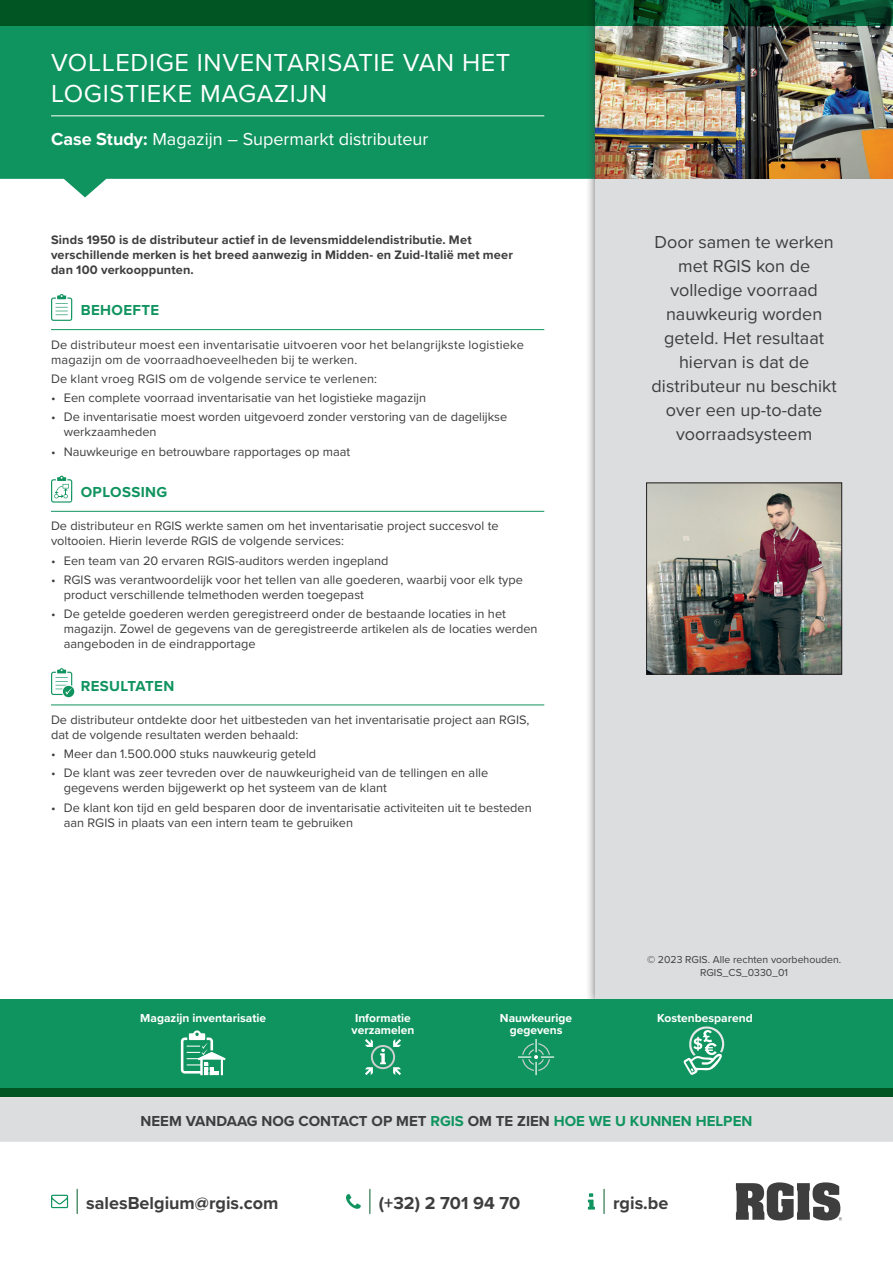
<style>
.page{position:relative;width:893px;height:1263px;background:#fff}
.page>*{position:absolute;margin:0;border:0;box-sizing:border-box;transform-origin:0 0}
.t1{font:25.5px/30.6px "Proxima Nova";letter-spacing:.025em;color:#fff}
.t2{font:18px/24px "Proxima Nova";color:#3e3e3f;text-align:center}
.t3{font:700 18px "Proxima Nova";color:#3e3e3f}
.t4{font:18px "Proxima Nova";color:#fff}
.t5{font:700 15px "Proxima Nova";color:#3e3e3f}
.t6{font:700 15px "Proxima Nova";letter-spacing:.025em;color:#10945f}
.t7{font:12.75px/15px "Proxima Nova";color:#3e3e3f}
.t8{font:700 12.75px/15px "Proxima Nova";letter-spacing:.01em;color:#3e3e3f}
.t9{font:700 12px/12px "Proxima Nova";color:#fff}
.t10{font:10.5px/12.6px "Proxima Nova";color:#3e3e3f;text-align:center}
.s1{font-weight:700}
.s2{color:#10945f}
</style>
<div class="page">
<hr style="left:603px;top:1189px;width:2px;height:24px;background:#216d3f">
<svg style="left:588px;top:1193px;width:7px;height:16px"></svg>
<svg style="left:77px;top:1189px;width:1px;height:24px"></svg>
<svg style="left:51px;top:1195px;width:17px;height:13px"></svg>
<svg style="left:736px;top:1182px;width:106px;height:38px"></svg>
<svg style="left:369px;top:1189px;width:1px;height:24px"></svg>
<svg style="left:346px;top:1194px;width:15px;height:15px"></svg>
<div style="left:0;top:1097px;width:893px;height:45px;background:#dcdddf"></div>
<svg style="left:0;top:26px;width:585px;height:171px;background:#299f6f"></svg>
<hr style="left:51px;top:116px;width:493px;height:1px;background:#fff">
<hr style="left:51px;top:329px;width:493px;height:1px;background:#10945f">
<hr style="left:51px;top:511px;width:493px;height:1px;background:#10945f">
<hr style="left:51px;top:705px;width:493px;height:1px;background:#10945f">
<svg style="left:51px;top:294px;width:22px;height:27px"></svg>
<svg style="left:51px;top:476px;width:22px;height:27px"></svg>
<svg style="left:51px;top:668px;width:24px;height:30px"></svg>
<div style="left:585px;top:0;width:308px;height:1010px;background:#3e3e3f;opacity:.75"></div>
<div style="left:595px;top:0;width:298px;height:1001px;background:#dcdddf"></div>
<img style="left:595px;top:26px;width:298px;height:153px">
<svg style="left:0;top:0;width:893px;height:26px;background:#035528"></svg>
<div style="left:0;top:999px;width:893px;height:98px;background:#10945f"></div>
<div style="left:0;top:1089px;width:893px;height:8px;background:#015523"></div>
<img style="left:648px;top:485px;width:192px;height:187px">
<div style="left:646px;top:483px;width:196px;height:191px;border:1px solid #231f20"></div>
<svg style="left:181px;top:1030px;width:44px;height:45px"></svg>
<svg style="left:683px;top:1026px;width:42px;height:49px"></svg>
<svg style="left:365px;top:1039px;width:36px;height:36px"></svg>
<svg style="left:518px;top:1039px;width:36px;height:36px"></svg>
<h1 class="t1" style="left:51px;top:46px;width:461px">VOLLEDIGE INVENTARISATIE VAN HET<br>LOGISTIEKE MAGAZIJN</h1>
<h2 class="t4" style="left:51px;top:125px;width:379px"><span class="s1">Case Study:</span> Magazijn – Supermarkt distributeur</h2>
<p class="t8" style="left:51px;top:232px;width:463px">Sinds 1950 is de distributeur actief in de levensmiddelendistributie. Met verschillende merken is het breed aanwezig in Midden- en Zuid-Italië met meer dan 100 verkooppunten.</p>
<p class="t6" style="left:81px;top:299px;width:80px">BEHOEFTE</p>
<p class="t7" style="left:51px;top:336px;width:474px">De distributeur moest een inventarisatie uitvoeren voor het belangrijkste logistieke magazijn om de voorraadhoeveelheden bij te werken.</p>
<p class="t7" style="left:51px;top:371px;width:328px">De klant vroeg RGIS om de volgende service te verlenen:</p>
<p class="t7" style="left:51px;top:390px;width:377px">• Een complete voorraad inventarisatie van het logistieke magazijn</p>
<p class="t7" style="left:64px;top:409px;width:445px;text-indent:-13px">• De inventarisatie moest worden uitgevoerd zonder verstoring van de dagelijkse werkzaamheden</p>
<p class="t7" style="left:51px;top:443px;width:301px">• Nauwkeurige en betrouwbare rapportages op maat</p>
<p class="t6" style="left:81px;top:480px;width:88px">OPLOSSING</p>
<p class="t7" style="left:51px;top:518px;width:449px">De distributeur en RGIS werkte samen om het inventarisatie project succesvol te voltooien. Hierin leverde RGIS de volgende services:</p>
<p class="t7" style="left:51px;top:552px;width:339px">• Een team van 20 ervaren RGIS-auditors werden ingepland</p>
<p class="t7" style="left:64px;top:571px;width:461px;text-indent:-13px">• RGIS was verantwoordelijk voor het tellen van alle goederen, waarbij voor elk type product verschillende telmethoden werden toegepast</p>
<p class="t7" style="left:64px;top:606px;width:475px;text-indent:-13px">• De getelde goederen werden geregistreerd onder de bestaande locaties in het magazijn. Zowel de gegevens van de geregistreerde artikelen als de locaties werden aangeboden in de eindrapportage</p>
<p class="t6" style="left:81px;top:675px;width:95px">RESULTATEN</p>
<p class="t7" style="left:51px;top:712px;width:480px">De distributeur ontdekte door het uitbesteden van het inventarisatie project aan RGIS, dat de volgende resultaten werden behaald:</p>
<p class="t7" style="left:51px;top:746px;width:267px">• Meer dan 1.500.000 stuks nauwkeurig geteld</p>
<p class="t7" style="left:64px;top:765px;width:426px;text-indent:-13px">• De klant was zeer tevreden over de nauwkeurigheid van de tellingen en alle gegevens werden bijgewerkt op het systeem van de klant</p>
<p class="t7" style="left:64px;top:799px;width:469px;text-indent:-13px">• De klant kon tijd en geld besparen door de inventarisatie activiteiten uit te besteden aan RGIS in plaats van een intern team te gebruiken</p>
<h2 class="t2" style="left:652px;top:229px;width:187px">Door samen te werken met RGIS kon de volledige voorraad nauwkeurig worden geteld. Het resultaat hiervan is dat de distributeur nu beschikt over een up-to-date voorraadsysteem</h2>
<p class="t10" style="left:647px;top:953px;width:196px">© 2023 RGIS. Alle rechten voorbehouden.<br>RGIS_CS_0330_01</p>
<p class="t9" style="left:140px;top:1011px;width:127px">Magazijn inventarisatie</p>
<p class="t9" style="left:657px;top:1011px;width:97px">Kostenbesparend</p>
<p class="t9" style="left:352px;top:1011px;width:64px">Informatie verzamelen</p>
<p class="t9" style="left:500px;top:1011px;width:74px;text-align:center">Nauwkeurige gegevens</p>
<p class="t5" style="left:141px;top:1110px;width:613px">NEEM VANDAAG NOG CONTACT OP MET <span class="s2">RGIS</span> OM TE ZIEN <span class="s2">HOE WE U KUNNEN HELPEN</span></p>
<h2 class="t3" style="left:86px;top:1189px;width:194px">salesBelgium@rgis.com</h2>
<h2 class="t3" style="left:379px;top:1189px;width:143px">(+32) 2 701 94 70</h2>
<h2 class="t3" style="left:613px;top:1189px;width:57px">rgis.be</h2>
</div>
